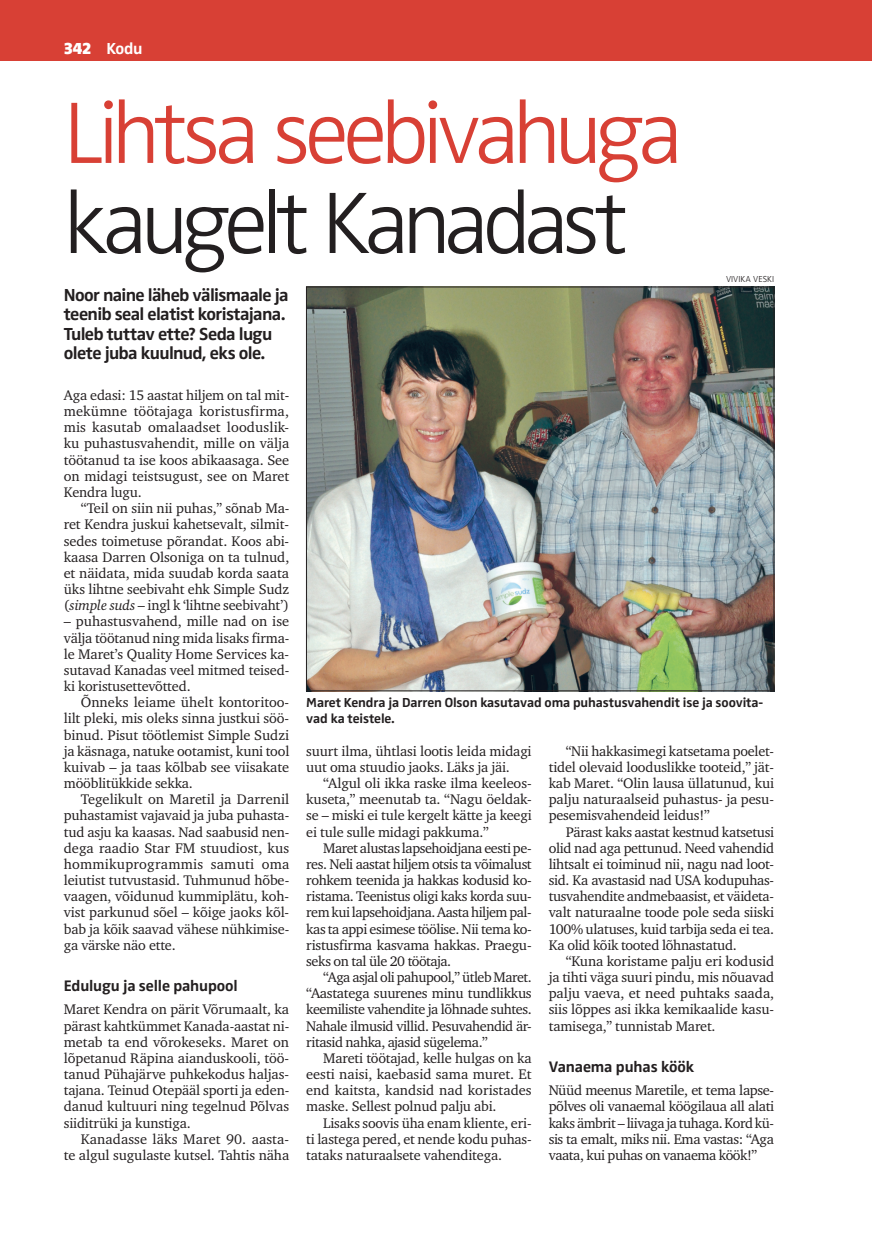
<style>
.page{position:relative;width:872px;height:1234px;background:#fff}
.page>*{position:absolute;margin:0;border:0;box-sizing:border-box;transform-origin:0 0}
.t1{font:300 90px "Zwo Pro";letter-spacing:-.075em;color:#d84035}
.t2{font:300 90px "Zwo Pro";letter-spacing:-.075em;color:#231f20}
.t3{font:700 18px/19.5px "Zwo Pro";letter-spacing:-.035em;color:#231f20}
.t4{font:700 16.5px "Zwo Pro";color:#fff}
.t5{font:700 15.75px "Zwo Pro";letter-spacing:-.01em;color:#231f20}
.t6{font:14.25px/16.2px "Charter ITC";letter-spacing:-.01em;color:#231f20;text-align:justify}
.t7{font:700 13.5px/16.2px "Zwo Pro";letter-spacing:-.01em;color:#231f20}
.t8{font:300 9px "Zwo Pro";color:#231f20}
.s1{font-weight:900}
.s2{font-style:italic}
</style>
<div class="page">
<div style="left:0;top:0;width:872px;height:60px;background:#d84035"></div>
<img style="left:308px;top:289px;width:464px;height:400px">
<p class="t4" style="left:64px;top:39px;width:80px"><span class="s1">342</span> Kodu</p>
<h1 class="t1" style="left:64px;top:81px;width:621px">Lihtsa seebivahuga</h1>
<h1 class="t2" style="left:64px;top:171px;width:566px">kaugelt Kanadast</h1>
<p class="t8" style="left:726px;top:274px;width:50px">VIVIKA VESKI</p>
<p class="t3" style="left:64px;top:285px;width:226px">Noor naine läheb välismaale ja teenib seal elatist koristajana.<br>Tuleb tuttav ette? Seda lugu olete juba kuulnud, eks ole.</p>
<p class="t6" style="left:64px;top:387px;width:227px">Aga edasi: 15 aastat hiljem on tal mit&shy;mekümne töötajaga koristusfirma, mis kasutab omalaadset looduslik&shy;ku puhastusvahendit, mille on välja töötanud ta ise koos abikaasaga. See on midagi teistsugust, see on Maret Kendra lugu.</p>
<p class="t6" style="left:64px;top:500px;width:227px;text-indent:17px">“Teil on siin nii puhas,” sõnab Ma&shy;ret Kendra juskui kahetsevalt, silmit&shy;sedes toimetuse põrandat. Koos abi&shy;kaasa Darren Olsoniga on ta tulnud, et näidata, mida suudab korda saata üks lihtne seebivaht ehk Simple Sudz (<span class="s2">simple suds</span> – ingl k ‘lihtne seebivaht’)</p>
<p class="t6" style="left:64px;top:613px;width:227px">– puhastusvahend, mille nad on ise välja töötanud ning mida lisaks firma&shy;le Maret’s Quality Home Services ka&shy;sutavad Kanadas veel mitmed teised&shy;ki koristusettevõtted.</p>
<p class="t6" style="left:64px;top:694px;width:227px;text-indent:17px">Õnneks leiame ühelt kontoritoo&shy;lilt pleki, mis oleks sinna justkui söö&shy;binud. Pisut töötlemist Simple Sudzi ja käsnaga, natuke ootamist, kuni tool kuivab – ja taas kõlbab see viisakate mööblitükkide sekka.</p>
<p class="t6" style="left:64px;top:791px;width:227px;text-indent:17px">Tegelikult on Maretil ja Darrenil puhastamist vajavaid ja juba puhasta&shy;tud asju ka kaasas. Nad saabusid nen&shy;dega raadio Star FM stuudiost, kus hommikuprogrammis samuti oma leiutist tutvustasid. Tuhmunud hõbe&shy;vaagen, võidunud kummiplätu, koh&shy;vist parkunud sõel – kõige jaoks kõl&shy;bab ja kõik saavad vähese nühkimise&shy;ga värske näo ette.</p>
<p class="t5" style="left:64px;top:976px;width:176px">Edulugu ja selle pahupool</p>
<p class="t6" style="left:64px;top:1001px;width:227px">Maret Kendra on pärit Võrumaalt, ka pärast kahtkümmet Kanada-aastat ni&shy;metab ta end võrokeseks. Maret on lõpetanud Räpina aianduskooli, töö&shy;tanud Pühajärve puhkekodus haljas&shy;tajana. Teinud Otepääl sporti ja eden&shy;danud kultuuri ning tegelnud Põlvas siiditrüki ja kunstiga.</p>
<p class="t6" style="left:64px;top:1130px;width:227px;text-align:right">Kanadasse läks Maret 90. aasta-<br>te algul sugulaste kutsel. Tahtis näha</p>
<p class="t7" style="left:306px;top:694px;width:458px">Maret Kendra ja Darren Olson kasutavad oma puhastusvahendit ise ja soovita&shy;vad ka teistele.</p>
<p class="t6" style="left:306px;top:742px;width:227px">suurt ilma, ühtlasi lootis leida midagi uut oma stuudio jaoks. Läks ja jäi.</p>
<p class="t6" style="left:306px;top:774px;width:227px;text-indent:17px">“Algul oli ikka raske ilma keeleos&shy;kuseta,” meenutab ta. “Nagu öeldak&shy;se – miski ei tule kergelt kätte ja keegi ei tule sulle midagi pakkuma.”</p>
<p class="t6" style="left:306px;top:839px;width:227px;text-indent:17px">Maret alustas lapsehoidjana eesti pe&shy;res. Neli aastat hiljem otsis ta võimalust rohkem teenida ja hakkas kodusid ko&shy;ristama. Teenistus oligi kaks korda suu&shy;rem kui lapsehoidjana. Aasta hiljem pal&shy;kas ta appi esimese töölise. Nii tema ko&shy;ristusfirma kasvama hakkas. Praegu&shy;seks on tal üle 20 töötaja.</p>
<p class="t6" style="left:306px;top:968px;width:227px;text-indent:17px">“Aga asjal oli pahupool,” ütleb Maret. “Aastatega suurenes minu tundlikkus keemiliste vahendite ja lõhnade suhtes.<br>Nahale ilmusid villid. Pesuvahendid är&shy;ritasid nahka, ajasid sügelema.”</p>
<p class="t6" style="left:306px;top:1049px;width:227px;text-indent:17px">Mareti töötajad, kelle hulgas on ka eesti naisi, kaebasid sama muret. Et end kaitsta, kandsid nad koristades maske. Sellest polnud palju abi.</p>
<p class="t6" style="left:306px;top:1114px;width:227px;text-indent:17px">Lisaks soovis üha enam kliente, eri&shy;ti lastega pered, et nende kodu puhas&shy;tataks naturaalsete vahenditega.</p>
<p class="t6" style="left:549px;top:742px;width:227px;text-indent:17px">“Nii hakkasimegi katsetama poelet&shy;tidel olevaid looduslikke tooteid,” jät&shy;kab Maret. “Olin lausa üllatunud, kui palju naturaalseid puhastus- ja pesu&shy;pesemisvahendeid leidus!”</p>
<p class="t6" style="left:549px;top:823px;width:227px;text-indent:17px">Pärast kaks aastat kestnud katsetusi olid nad aga pettunud. Need vahendid lihtsalt ei toiminud nii, nagu nad loot&shy;sid. Ka avastasid nad USA kodupuhas&shy;tusvahendite andmebaasist, et väideta&shy;valt naturaalne toode pole seda siiski 100% ulatuses, kuid tarbija seda ei tea.<br>Ka olid kõik tooted lõhnastatud.</p>
<p class="t6" style="left:549px;top:952px;width:227px;text-indent:17px">“Kuna koristame palju eri kodusid ja tihti väga suuri pindu, mis nõuavad palju vaeva, et need puhtaks saada, siis lõppes asi ikka kemikaalide kasu&shy;tamisega,” tunnistab Maret.</p>
<p class="t5" style="left:549px;top:1057px;width:147px">Vanaema puhas köök</p>
<p class="t6" style="left:549px;top:1081px;width:227px">Nüüd meenus Maretile, et tema lapse&shy;põlves oli vanaemal köögilaua all alati kaks ämbrit – liivaga ja tuhaga. Kord kü&shy;sis ta emalt, miks nii. Ema vastas: “Aga vaata, kui puhas on vanaema köök!”</p>
</div>
